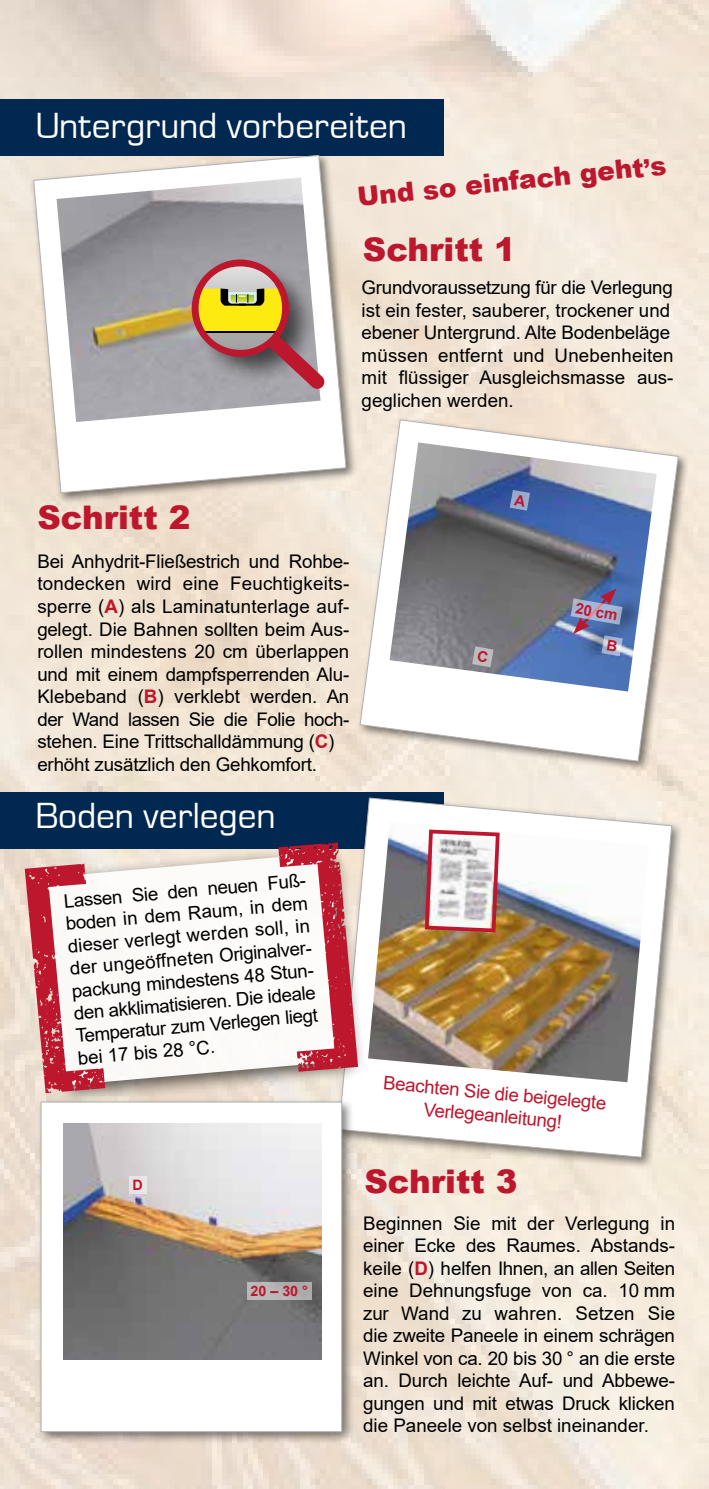
<style>
.page{position:relative;width:709px;height:1489px;background:#fff}
.page>*{position:absolute;margin:0;border:0;box-sizing:border-box;transform-origin:0 0}
.t1{font:37.5px "Eurostile";color:#fff}
.t2{font:900 32.5px "Arial";color:#bd172e}
.t3{font:900 26.5px "Arial";color:#bd172e}
.t4{font:18.75px/22.5px "Arial";color:#000}
.t5{font:18.75px/22.5px "Arial";color:#bd172e;text-align:center}
.t6{font:700 15px "Arial";color:#bd172e}
.t7{font:700 14.25px "Arial";color:#bd172e}
.s1{font-size:22.5px}
.s2{font-weight:700;color:#bd172e}
</style>
<div class="page">
<img style="left:0;top:0;width:709px;height:1488px">
<div style="left:0;top:99px;width:443px;height:57px;background:#002851"></div>
<div style="left:0;top:792px;width:443px;height:56px;background:#002851"></div>
<div style="left:30px;top:152px;width:327px;height:352px;background:#000;opacity:.5"></div>
<svg style="left:33px;top:155px;width:314px;height:338px"></svg>
<img style="left:57px;top:177px;width:263px;height:245px">
<div style="left:335px;top:794px;width:349px;height:375px;background:#000;opacity:.5"></div>
<svg style="left:338px;top:797px;width:334px;height:360px"></svg>
<img style="left:368px;top:821px;width:281px;height:261px">
<svg style="left:192px;top:259px;width:134px;height:130px;background:#b5977b"></svg>
<div style="left:357px;top:416px;width:333px;height:356px;background:#000;opacity:.5"></div>
<svg style="left:359px;top:419px;width:320px;height:343px"></svg>
<img style="left:389px;top:442px;width:267px;height:249px">
<div style="left:578px;top:594px;width:68px;height:69px;background:#000;opacity:.75"></div>
<div style="left:37px;top:1097px;width:317px;height:347px;background:#000;opacity:.5"></div>
<div style="left:41px;top:1101px;width:301px;height:330px;background:#fff;border:1px solid #b3b2b2"></div>
<img style="left:63px;top:1123px;width:258px;height:235px">
<div style="left:129px;top:1175px;width:17px;height:18px;background:#e7e5e5"></div>
<div style="left:247px;top:1282px;width:64px;height:17px;background:#b5b5b5"></div>
<div style="left:38px;top:842px;width:328px;height:262px;background:#000;opacity:.75"></div>
<svg style="left:48px;top:852px;width:299px;height:233px"></svg>
<svg style="left:25px;top:863px;width:80px;height:230px"></svg>
<svg style="left:278px;top:842px;width:80px;height:229px"></svg>
<svg style="left:510px;top:490px;width:20px;height:20px"></svg>
<img style="left:423px;top:646px;width:78px;height:456px">
<svg style="left:570px;top:588px;width:53px;height:68px;background:#7a86b0"></svg>
<h1 class="t1" style="left:35px;top:106px;width:373px">Untergrund vorbereiten</h1>
<h3 class="t3" style="left:355px;top:178px;width:312px;rotate:-6deg">Und so einfach geht<span class="s1">’</span>s</h3>
<h2 class="t2" style="left:363px;top:226px;width:154px">Schritt 1</h2>
<p class="t4" style="left:361px;top:276px;width:313px">Grundvoraussetzung für die Verlegung ist ein fester, sauberer, trockener und ebener Untergrund. Alte Bodenbeläge müssen entfernt und Unebenheiten mit flüssiger Ausgleichsmasse aus&shy;geglichen werden.</p>
<h2 class="t2" style="left:37px;top:494px;width:154px">Schritt 2</h2>
<p class="t4" style="left:37px;top:550px;width:313px">Bei Anhydrit-Fließestrich und Rohbe&shy;tondecken wird eine Feuchtigkeits&shy;sperre (<span class="s2">A</span>) als Laminatunterlage auf&shy;gelegt. Die Bahnen sollten beim Aus&shy;rollen mindestens 20 cm überlappen und mit einem dampfsperrenden Alu-Klebeband (<span class="s2">B</span>) verklebt werden. An der Wand lassen Sie die Folie hoch&shy;stehen. Eine Trittschalldämmung (<span class="s2">C</span>) erhöht zusätzlich den Gehkomfort.</p>
<h1 class="t1" style="left:35px;top:795px;width:242px">Boden verlegen</h1>
<p class="t6" style="left:577px;top:597px;width:44px;rotate:10deg">20 cm</p>
<p class="t4" style="left:63px;top:890px;width:247px;rotate:-5deg">Lassen Sie den neuen Fuß&shy;boden in dem Raum, in dem dieser verlegt werden soll, in der ungeöffneten Originalver&shy;packung mindestens 48 Stun&shy;den akklimatisieren. Die ideale<br>Temperatur zum Verlegen liegt bei 17 bis 28 °C.</p>
<p class="t7" style="left:133px;top:1174px;width:12px">D</p>
<p class="t7" style="left:250px;top:1281px;width:59px">20 – 30 °</p>
<p class="t5" style="left:384px;top:1071px;width:225px;rotate:5deg">Beachten Sie die beigelegte<br>Verlegeanleitung!</p>
<h2 class="t2" style="left:364px;top:1157px;width:154px">Schritt 3</h2>
<p class="t4" style="left:363px;top:1211px;width:313px;text-align:justify">Beginnen Sie mit der Verlegung in einer Ecke des Raumes. Abstands&shy;keile (<span class="s2">D</span>) helfen Ihnen, an allen Seiten eine Dehnungsfuge von ca. 10 mm zur Wand zu wahren. Setzen Sie die zweite Paneele in einem schrägen Winkel von ca. 20 bis 30 ° an die erste an. Durch leichte Auf- und Abbewe&shy;gungen und mit etwas Druck klicken die Paneele von selbst ineinander.</p>
</div>
